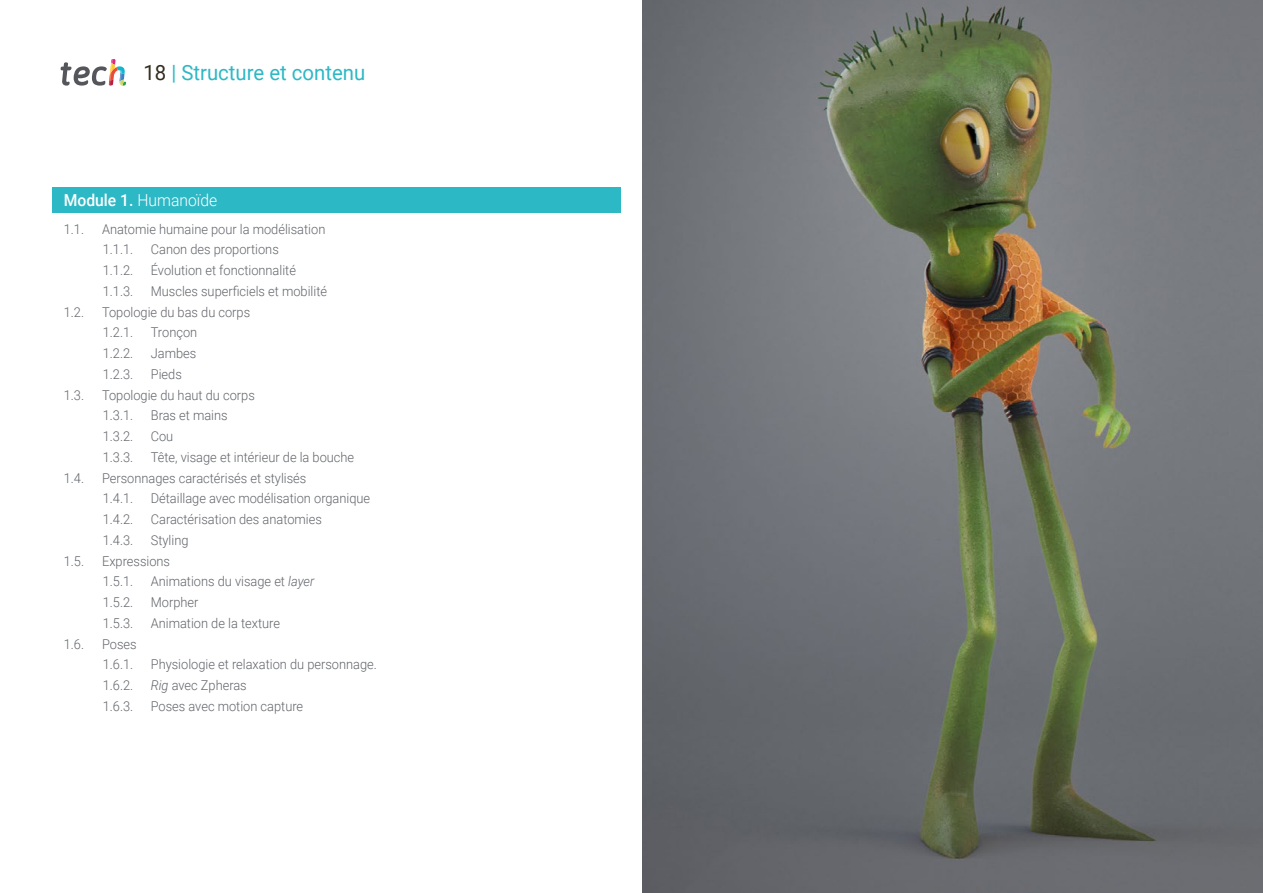
<style>
.page{position:relative;width:1263px;height:893px;background:#fff}
.page>*{position:absolute;margin:0;border:0;box-sizing:border-box;transform-origin:0 0}
.t1{font:21px "Roboto";color:#2db8c5}
.t2{font:300 16.5px "Roboto";color:#fff;scale:.95 1}
.t3{font:300 13.5px/20.7px "Roboto";color:#61646a;scale:.95 1}
.s1{color:#312e20}
.s2{font-weight:500}
.s3{font-style:italic}
</style>
<div class="page">
<div style="left:53px;top:188px;width:568px;height:25px;background:#2db8c5"></div>
<img style="left:642px;top:0;width:621px;height:893px">
<svg style="left:61px;top:59px;width:65px;height:27px"></svg>
<h1 class="t1" style="left:144px;top:57px;width:223px"><span class="s1">18</span> | Structure et contenu</h1>
<p class="t2" style="left:64px;top:189px;width:163px"><span class="s2">Module 1.</span> Humanoïde</p>
<p class="t3" style="left:64px;top:218px;width:23px">1.1.</p>
<p class="t3" style="left:102px;top:218px;width:237px">Anatomie humaine pour la modélisation<br>1.1.1.</p>
<p class="t3" style="left:151px;top:239px;width:136px">Canon des proportions</p>
<p class="t3" style="left:103px;top:259px;width:34px">1.1.2.</p>
<p class="t3" style="left:151px;top:259px;width:154px">Évolution et fonctionnalité</p>
<p class="t3" style="left:103px;top:280px;width:34px">1.1.3.</p>
<p class="t3" style="left:151px;top:280px;width:187px">Muscles superficiels et mobilité</p>
<p class="t3" style="left:64px;top:301px;width:23px">1.2.</p>
<p class="t3" style="left:102px;top:301px;width:157px">Topologie du bas du corps<br>1.2.1.</p>
<p class="t3" style="left:151px;top:322px;width:50px">Tronçon</p>
<p class="t3" style="left:103px;top:342px;width:34px">1.2.2.</p>
<p class="t3" style="left:151px;top:342px;width:49px">Jambes</p>
<p class="t3" style="left:103px;top:363px;width:34px">1.2.3.</p>
<p class="t3" style="left:151px;top:363px;width:34px">Pieds</p>
<p class="t3" style="left:64px;top:384px;width:23px">1.3.</p>
<p class="t3" style="left:102px;top:384px;width:162px">Topologie du haut du corps<br>1.3.1.</p>
<p class="t3" style="left:151px;top:405px;width:82px">Bras et mains</p>
<p class="t3" style="left:103px;top:425px;width:34px">1.3.2.</p>
<p class="t3" style="left:151px;top:425px;width:25px">Cou</p>
<p class="t3" style="left:103px;top:446px;width:34px">1.3.3.</p>
<p class="t3" style="left:151px;top:446px;width:216px">Tête, visage et intérieur de la bouche</p>
<p class="t3" style="left:64px;top:467px;width:23px">1.4.</p>
<p class="t3" style="left:102px;top:467px;width:217px">Personnages caractérisés et stylisés<br>1.4.1.</p>
<p class="t3" style="left:151px;top:488px;width:232px">Détaillage avec modélisation organique</p>
<p class="t3" style="left:103px;top:508px;width:34px">1.4.2.</p>
<p class="t3" style="left:151px;top:508px;width:182px">Caractérisation des anatomies</p>
<p class="t3" style="left:103px;top:529px;width:34px">1.4.3.</p>
<p class="t3" style="left:151px;top:529px;width:41px">Styling</p>
<p class="t3" style="left:64px;top:550px;width:23px">1.5.</p>
<p class="t3" style="left:102px;top:550px;width:73px">Expressions<br>1.5.1.</p>
<p class="t3" style="left:151px;top:571px;width:174px">Animations du visage et <span class="s3">layer</span></p>
<p class="t3" style="left:103px;top:591px;width:34px">1.5.2.</p>
<p class="t3" style="left:151px;top:591px;width:52px">Morpher</p>
<p class="t3" style="left:103px;top:612px;width:34px">1.5.3.</p>
<p class="t3" style="left:151px;top:612px;width:137px">Animation de la texture</p>
<p class="t3" style="left:64px;top:633px;width:23px">1.6.</p>
<p class="t3" style="left:102px;top:633px;width:38px">Poses<br>1.6.1.</p>
<p class="t3" style="left:151px;top:654px;width:239px">Physiologie et relaxation du personnage.</p>
<p class="t3" style="left:103px;top:674px;width:34px">1.6.2.</p>
<p class="t3" style="left:151px;top:674px;width:103px"><span class="s3">Rig</span> avec Zpheras</p>
<p class="t3" style="left:103px;top:695px;width:34px">1.6.3.</p>
<p class="t3" style="left:151px;top:695px;width:162px">Poses avec motion capture</p>
</div>
